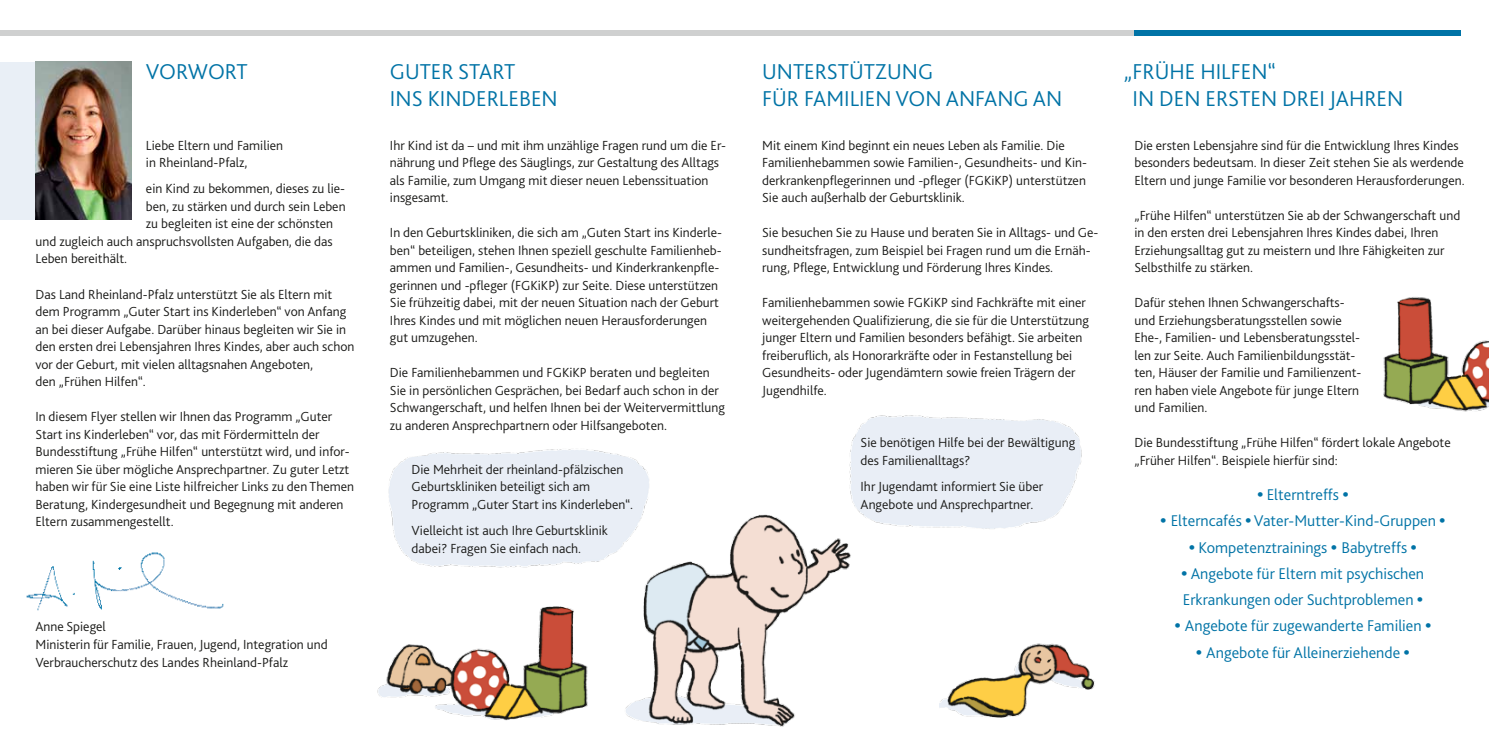
<style>
.page{position:relative;width:1489px;height:745px;background:#fff}
.page>*{position:absolute;margin:0;border:0;box-sizing:border-box;transform-origin:0 0}
.t1{font:300 22.5px/26.2px "Bliss 2";color:#0073a6}
.t2{font:300 16.25px/26.2px "Bliss 2";color:#0073a6}
.t3{font:300 13.75px/17.5px "Bliss 2";color:#1a1a18}
.s1{font-family:"Arial";font-weight:700}
</style>
<div class="page">
<div style="left:0;top:62px;width:132px;height:157px;background:#e9eff6"></div>
<img style="left:35px;top:62px;width:97px;height:157px">
<img style="left:939px;top:643px;width:156px;height:75px">
<img style="left:377px;top:623px;width:211px;height:98px">
<img style="left:388px;top:449px;width:261px;height:174px">
<img style="left:849px;top:415px;width:233px;height:114px">
<img style="left:615px;top:506px;width:240px;height:221px">
<img style="left:26px;top:552px;width:198px;height:59px">
<div style="left:0;top:30px;width:1134px;height:5px;background:#cfd0d0"></div>
<div style="left:1134px;top:30px;width:326px;height:5px;background:#0073a6"></div>
<img style="left:1383px;top:297px;width:105px;height:115px">
<h1 class="t1" style="left:146px;top:58px;width:103px">VORWORT</h1>
<p class="t3" style="left:146px;top:136px;width:139px">Liebe Eltern und Familien in Rheinland-Pfalz,</p>
<p class="t3" style="left:146px;top:180px;width:200px">ein Kind zu bekommen, dieses zu lie-</p>
<p class="t3" style="left:146px;top:197px;width:201px">ben, zu stärken und durch sein Leben</p>
<p class="t3" style="left:146px;top:215px;width:189px">zu begleiten ist eine der schönsten</p>
<p class="t3" style="left:35px;top:232px;width:298px">und zugleich auch anspruchsvollsten Aufgaben, die das</p>
<p class="t3" style="left:35px;top:250px;width:93px">Leben bereithält.</p>
<p class="t3" style="left:35px;top:285px;width:320px">Das Land Rheinland-Pfalz unterstützt Sie als Eltern mit dem Programm „Guter Start ins Kinderleben“ von Anfang an bei dieser Aufgabe. Darüber hinaus begleiten wir Sie in den ersten drei Lebensjahren Ihres Kindes, aber auch schon vor der Geburt, mit vielen alltagsnahen Angeboten,<br>den „Frühen Hilfen“.</p>
<p class="t3" style="left:35px;top:407px;width:320px">In diesem Flyer stellen wir Ihnen das Programm „Guter Start ins Kinderleben“ vor, das mit Fördermitteln der Bundesstiftung „Frühe Hilfen“ unterstützt wird, und infor&shy;mieren Sie über mögliche Ansprechpartner. Zu guter Letzt haben wir für Sie eine Liste hilfreicher Links zu den Themen Beratung, Kindergesundheit und Begegnung mit anderen Eltern zusammengestellt.</p>
<p class="t3" style="left:35px;top:617px;width:294px">Anne Spiegel<br>Ministerin für Familie, Frauen, Jugend, Integration und<br>Verbraucherschutz des Landes Rheinland-Pfalz</p>
<h1 class="t1" style="left:390px;top:58px;width:169px">GUTER START<br>INS KINDERLEBEN</h1>
<p class="t3" style="left:390px;top:136px;width:337px">Ihr Kind ist da – und mit ihm unzählige Fragen rund um die Er&shy;nährung und Pflege des Säuglings, zur Gestaltung des Alltags als Familie, zum Umgang mit dieser neuen Lebenssituation insgesamt.</p>
<p class="t3" style="left:390px;top:223px;width:334px">In den Geburtskliniken, die sich am „Guten Start ins Kinderle&shy;ben“ beteiligen, stehen Ihnen speziell geschulte Familienheb&shy;ammen und Familien-, Gesundheits- und Kinderkrankenpfle&shy;gerinnen und -pfleger (FGKiKP) zur Seite. Diese unterstützen Sie frühzeitig dabei, mit der neuen Situation nach der Geburt Ihres Kindes und mit möglichen neuen Herausforderungen gut umzugehen.</p>
<p class="t3" style="left:390px;top:363px;width:336px">Die Familienhebammen und FGKiKP beraten und begleiten Sie in persönlichen Gesprächen, bei Bedarf auch schon in der Schwangerschaft, und helfen Ihnen bei der Weitervermittlung zu anderen Ansprechpartnern oder Hilfsangeboten.</p>
<p class="t3" style="left:411px;top:459px;width:223px">Die Mehrheit der rheinland-pfälzischen<br>Geburtskliniken beteiligt sich am<br>Programm „Guter Start ins Kinderleben“.</p>
<p class="t3" style="left:411px;top:521px;width:198px">Vielleicht ist auch Ihre Geburtsklinik dabei? Fragen Sie einfach nach.</p>
<h1 class="t1" style="left:762px;top:58px;width:301px">UNTERSTÜTZUNG<br>FÜR FAMILIEN VON ANFANG AN</h1>
<p class="t3" style="left:762px;top:136px;width:326px">Mit einem Kind beginnt ein neues Leben als Familie. Die Familienhebammen sowie Familien-, Gesundheits- und Kin&shy;derkrankenpflegerinnen und -pfleger (FGKiKP) unterstützen Sie auch außerhalb der Geburtsklinik.</p>
<p class="t3" style="left:762px;top:223px;width:338px">Sie besuchen Sie zu Hause und beraten Sie in Alltags- und Ge&shy;sundheitsfragen, zum Beispiel bei Fragen rund um die Ernäh&shy;rung, Pflege, Entwicklung und Förderung Ihres Kindes.</p>
<p class="t3" style="left:762px;top:293px;width:328px">Familienhebammen sowie FGKiKP sind Fachkräfte mit einer weitergehenden Qualifizierung, die sie für die Unterstützung junger Eltern und Familien besonders befähigt. Sie arbeiten freiberuflich, als Honorarkräfte oder in Festanstellung bei Gesundheits- oder Jugendämtern sowie freien Trägern der Jugendhilfe.</p>
<p class="t3" style="left:860px;top:433px;width:216px">Sie benötigen Hilfe bei der Bewältigung des Familienalltags?</p>
<p class="t3" style="left:860px;top:477px;width:184px">Ihr Jugendamt informiert Sie über<br>Angebote und Ansprechpartner.</p>
<h1 class="t1" style="left:1132px;top:58px;width:272px;text-indent:-9px">„FRÜHE HILFEN“<br>IN DEN ERSTEN DREI JAHREN</h1>
<p class="t3" style="left:1134px;top:136px;width:332px">Die ersten Lebensjahre sind für die Entwicklung Ihres Kindes besonders bedeutsam. In dieser Zeit stehen Sie als werdende<br>Eltern und junge Familie vor besonderen Herausforderungen.</p>
<p class="t3" style="left:1134px;top:206px;width:327px">„Frühe Hilfen“ unterstützen Sie ab der Schwangerschaft und in den ersten drei Lebensjahren Ihres Kindes dabei, Ihren Erziehungsalltag gut zu meistern und Ihre Fähigkeiten zur Selbsthilfe zu stärken.</p>
<p class="t3" style="left:1134px;top:293px;width:228px">Dafür stehen Ihnen Schwangerschafts&shy;und Erziehungsberatungsstellen sowie Ehe-, Familien- und Lebensberatungsstel&shy;len zur Seite. Auch Familienbildungsstät&shy;ten, Häuser der Familie und Familienzent&shy;ren haben viele Angebote für junge Eltern und Familien.</p>
<p class="t3" style="left:1134px;top:433px;width:318px">Die Bundesstiftung „Frühe Hilfen“ fördert lokale Angebote „Früher Hilfen“. Beispiele hierfür sind:</p>
<p class="t2" style="left:1257px;top:480px;width:92px"><span class="s1">•</span> Elterntreffs <span class="s1">•</span></p>
<p class="t2" style="left:1160px;top:507px;width:286px"><span class="s1">•</span> Elterncafés <span class="s1">•</span> Vater-Mutter-Kind-Gruppen <span class="s1">•</span></p>
<p class="t2" style="left:1189px;top:533px;width:229px"><span class="s1">•</span> Kompetenztrainings <span class="s1">•</span> Babytreffs <span class="s1">•</span></p>
<p class="t2" style="left:1181px;top:559px;width:244px"><span class="s1">•</span> Angebote für Eltern mit psychischen<br>Erkrankungen oder Suchtproblemen <span class="s1">•</span></p>
<p class="t2" style="left:1174px;top:612px;width:258px"><span class="s1">•</span> Angebote für zugewanderte Familien <span class="s1">•</span></p>
<p class="t2" style="left:1195px;top:638px;width:215px"><span class="s1">•</span> Angebote für Alleinerziehende <span class="s1">•</span></p>
</div>
